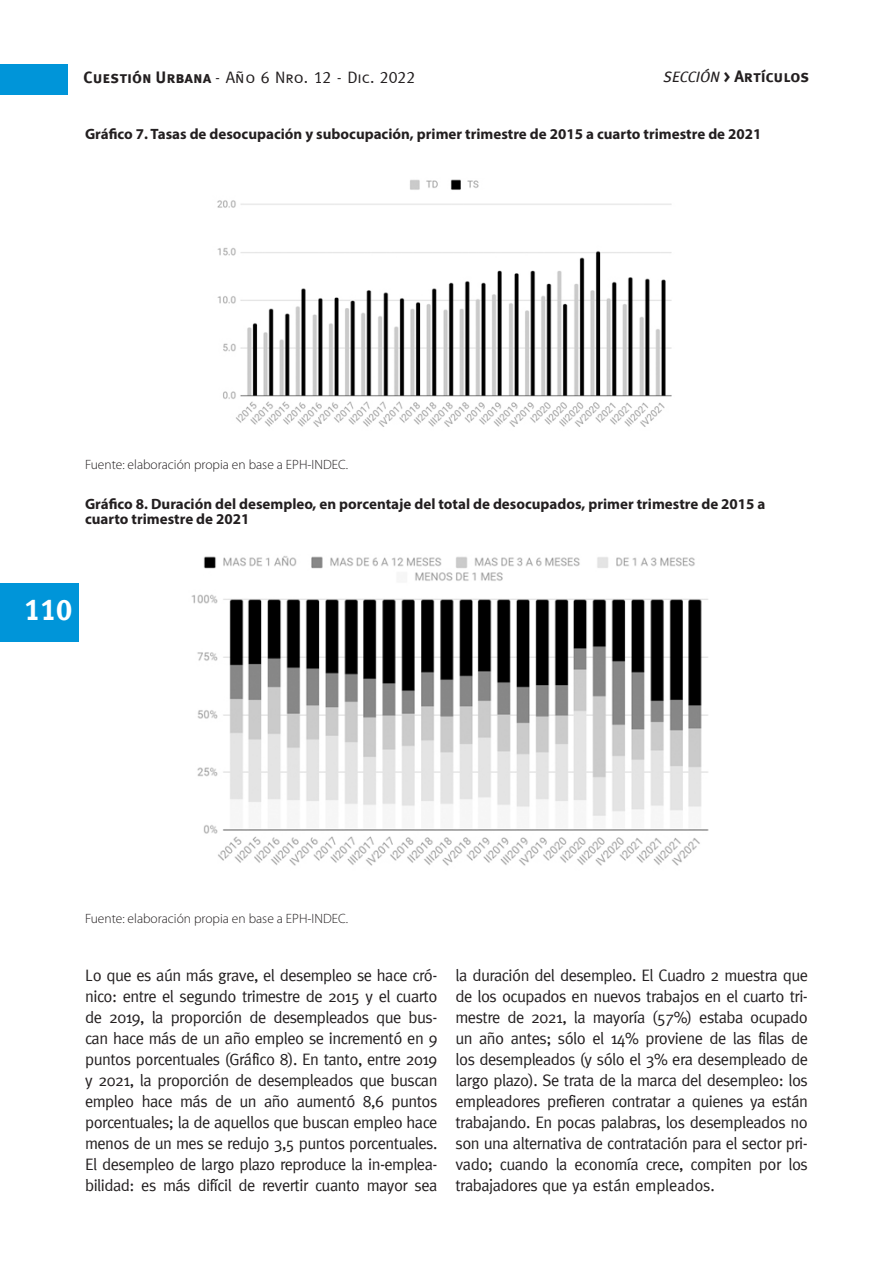
<style>
.page{position:relative;width:893px;height:1263px;background:#fff}
.page>*{position:absolute;margin:0;border:0;box-sizing:border-box;transform-origin:0 0}
.t1{font:30px "Meta Plus Bold Caps";color:#fff}
.t2{font:16.5px/21px "Meta";letter-spacing:-.03em;color:#231f20;text-align:justify}
.t3{font:16.5px "Meta Caps";color:#231f20}
.t4{font:16.5px "Meta Plus Bold Caps";color:#231f20}
.t5{font:700 15px/15px "Myriad Pro";color:#231f20}
.t6{font:300 13.5px "Myriad Pro";color:#231f20}
.s1{font-family:"Meta Plus Bold Caps"}
.s2{font-family:"Meta Plus";font-style:italic;font-size:15px}
</style>
<div class="page">
<div style="left:0;top:583px;width:79px;height:58px;background:#0095d9"></div>
<div style="left:0;top:65px;width:67px;height:30px;background:#0095d9"></div>
<img style="left:217px;top:179px;width:455px;height:248px">
<img style="left:191px;top:556px;width:518px;height:310px">
<p class="t3" style="left:84px;top:67px;width:333px"><span class="s1">Cuestión Urbana</span> - Año 6 Nro. 12 - Dic. 2022</p>
<p class="t4" style="left:664px;top:66px;width:147px"><span class="s2">SECCIÓN</span> &gt; Artículos</p>
<p class="t5" style="left:85px;top:126px;width:678px">Gráfico 7. Tasas de desocupación y subocupación, primer trimestre de 2015 a cuarto trimestre de 2021</p>
<p class="t6" style="left:85px;top:457px;width:265px">Fuente: elaboración propia en base a EPH-INDEC.</p>
<p class="t5" style="left:85px;top:496px;width:682px">Gráfico 8. Duración del desempleo, en porcentaje del total de desocupados, primer trimestre de 2015 a cuarto trimestre de 2021</p>
<h1 class="t1" style="left:24px;top:591px;width:50px">110</h1>
<p class="t6" style="left:85px;top:911px;width:265px">Fuente: elaboración propia en base a EPH-INDEC.</p>
<p class="t2" style="left:85px;top:964px;width:354px">Lo que es aún más grave, el desempleo se hace cró&shy;nico: entre el segundo trimestre de 2015 y el cuarto de 2019, la proporción de desempleados que bus&shy;can hace más de un año empleo se incrementó en 9 puntos porcentuales (Gráfico 8). En tanto, entre 2019 y 2021, la proporción de desempleados que buscan empleo hace más de un año aumentó 8,6 puntos porcentuales; la de aquellos que buscan empleo hace menos de un mes se redujo 3,5 puntos porcentuales.<br>El desempleo de largo plazo reproduce la in-emplea&shy;bilidad: es más difícil de revertir cuanto mayor sea</p>
<p class="t2" style="left:455px;top:964px;width:354px">la duración del desempleo. El Cuadro 2 muestra que de los ocupados en nuevos trabajos en el cuarto tri&shy;mestre de 2021, la mayoría (57%) estaba ocupado un año antes; sólo el 14% proviene de las filas de los desempleados (y sólo el 3% era desempleado de largo plazo). Se trata de la marca del desempleo: los empleadores prefieren contratar a quienes ya están trabajando. En pocas palabras, los desempleados no son una alternativa de contratación para el sector pri&shy;vado; cuando la economía crece, compiten por los trabajadores que ya están empleados.</p>
</div>
